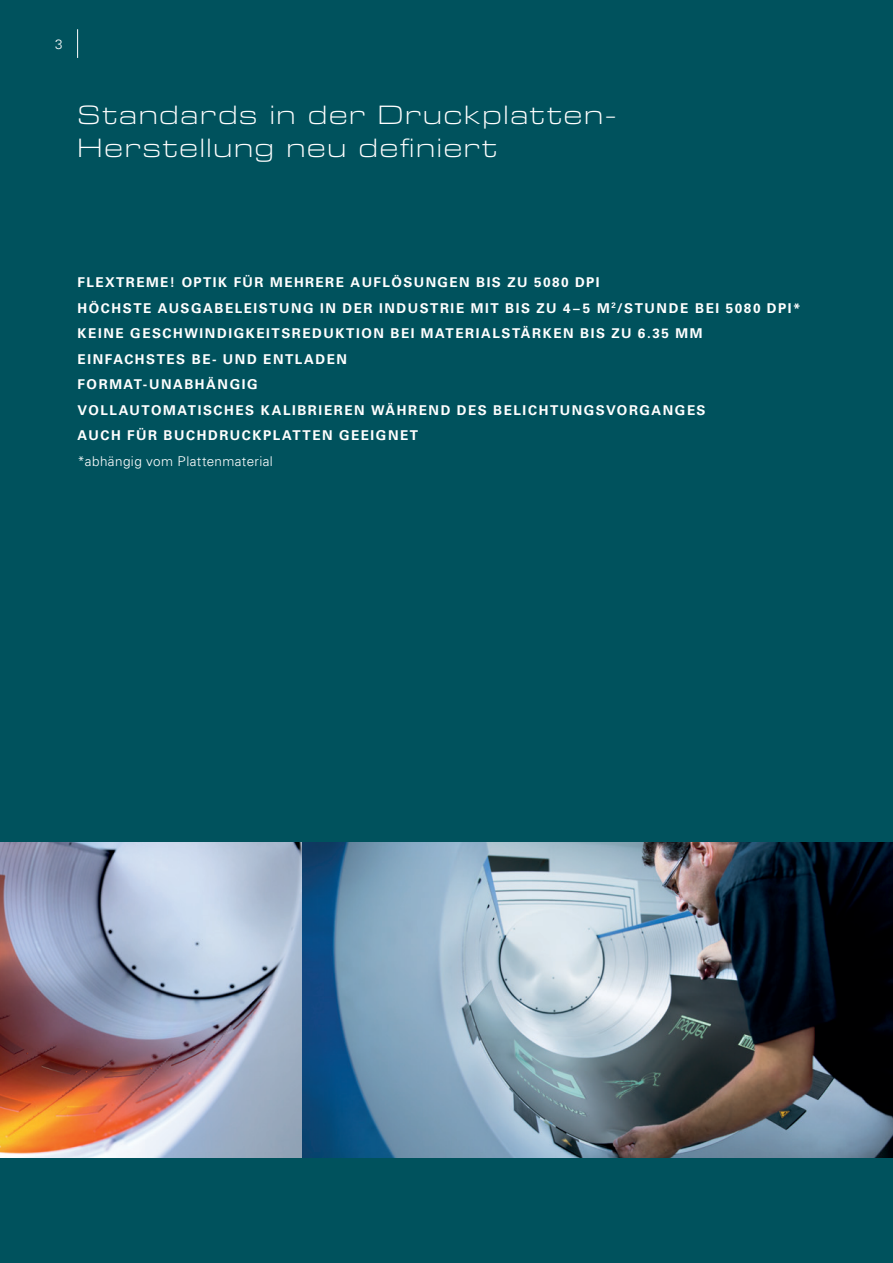
<style>
.page{position:relative;width:893px;height:1263px;background:#00525d}
.page>*{position:absolute;margin:0;border:0;box-sizing:border-box;transform-origin:0 0}
.t1{font:300 expanded 27px/33.5px "Eurostile Next LT Pro";letter-spacing:.04em;color:#fff}
.t2{font:700 13.5px/25.5px "Univers";letter-spacing:.115em;color:#fff}
.t3{font:300 13.5px "Univers";color:#fff}
.s1{font-weight:300}
</style>
<div class="page">
<img style="left:0;top:842px;width:893px;height:316px">
<svg style="left:77px;top:29px;width:1px;height:29px"></svg>
<p class="t3" style="left:55px;top:36px;width:9px">3</p>
<p class="t1" style="left:77px;top:98px;width:541px">Standards in der Druckplatten-<br>Herstellung neu definiert</p>
<p class="t2" style="left:78px;top:270px;width:524px">FLEXTREME! OPTIK FÜR MEHRERE AUFLÖSUNGEN BIS ZU 5080 DPI</p>
<p class="t2" style="left:78px;top:321px;width:629px">KEINE GESCHWINDIGKEITSREDUKTION BEI MATERIALSTÄRKEN BIS ZU 6.35 MM EINFACHSTES BE- UND ENTLADEN<br>FORMAT-UNABHÄNGIG<br>VOLLAUTOMATISCHES KALIBRIEREN WÄHREND DES BELICHTUNGSVORGANGES AUCH FÜR BUCHDRUCKPLATTEN GEEIGNET<br><span class="s1">*abhängig vom Plattenmaterial</span></p>
<p class="t2" style="left:78px;top:295px;width:724px">HÖCHSTE AUSGABELEISTUNG IN DER INDUSTRIE MIT BIS ZU 4–5 M<sup>2</sup>/STUNDE BEI 5080 DPI*</p>
</div>
